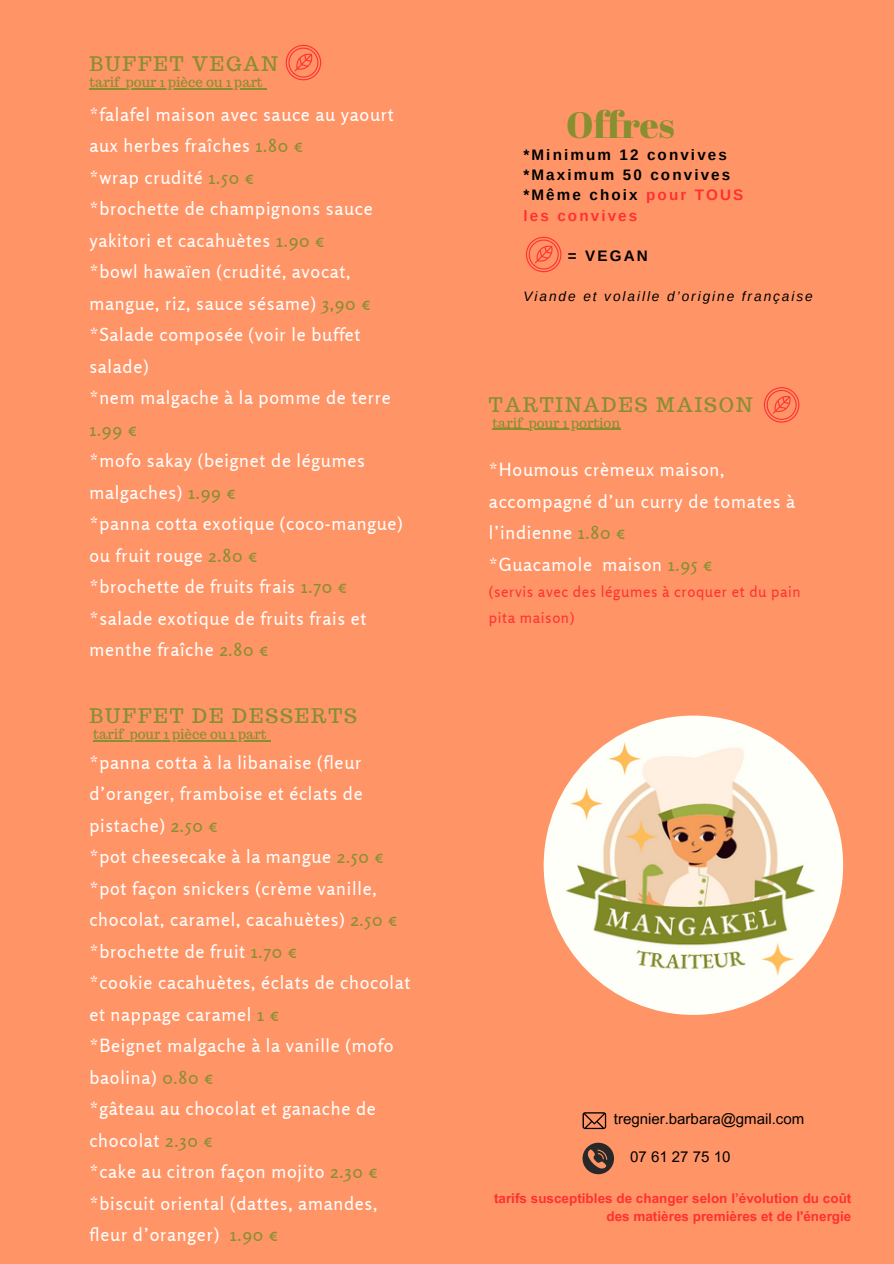
<style>
.page{position:relative;width:894px;height:1264px;background:#fff}
.page>*{position:absolute;margin:0;border:0;box-sizing:border-box;transform-origin:0 0}
.t1{font:36.6px "Abril Fatface";color:#878f30}
.t2{font:19.65px "Trocchi";letter-spacing:.1em;color:#878f30}
.t3{font:18.15px/31.5px "Rosario";letter-spacing:.04em;color:#fff}
.t4{font:700 15.15px/20.2px "Arimo";letter-spacing:.14em;color:#000}
.t5{font:15px/25.8px "Rosario";letter-spacing:.04em;color:#ff3131}
.t6{font:15px "Arial MT Pro";color:#000}
.t7{font:italic 13.65px "Arimo";letter-spacing:.14em;color:#000}
.t8{font:700 13.5px/18px "Arial MT Pro";color:#ff3131;text-align:right}
.t9{font:13.5px "Trocchi";color:#878f30}
.s1{color:#878f30}
.s2{color:#ff3131}
</style>
<div class="page">
<div style="left:0;top:0;width:893px;height:1263px;background:#ff9567"></div>
<svg style="left:582px;top:1112px;width:24px;height:17px"></svg>
<svg style="left:582px;top:1142px;width:32px;height:32px"></svg>
<img style="left:543px;top:715px;width:299px;height:299px;border-radius:50%">
<hr style="left:89px;top:88px;width:30px;height:2px;background:#878f30">
<svg style="left:119px;top:88px;width:7px;height:2px"></svg>
<hr style="left:126px;top:88px;width:137px;height:2px;background:#878f30">
<svg style="left:285px;top:45px;width:36px;height:35px"></svg>
<hr style="left:93px;top:740px;width:30px;height:1px;background:#878f30">
<hr style="left:130px;top:740px;width:137px;height:1px;background:#878f30">
<hr style="left:492px;top:428px;width:30px;height:2px;background:#878f30">
<svg style="left:522px;top:428px;width:6px;height:2px"></svg>
<hr style="left:528px;top:428px;width:92px;height:2px;background:#878f30">
<svg style="left:764px;top:387px;width:35px;height:35px"></svg>
<svg style="left:526px;top:237px;width:35px;height:35px"></svg>
<h3 class="t2" style="left:89px;top:51px;width:190px">BUFFET VEGAN</h3>
<h2 class="t3" style="left:89px;top:98px;width:315px">*falafel maison avec sauce au yaourt aux herbes fraîches <span class="s1">1.80 €<br></span>*wrap crudité <span class="s1">1.50 €<br></span>*brochette de champignons sauce yakitori et cacahuètes <span class="s1">1.90 €<br></span>*bowl hawaïen (crudité, avocat, mangue, riz, sauce sésame) <span class="s1">3,90 € </span>*Salade composée (voir le buffet salade)<br>*nem malgache à la pomme de terre<br><span class="s1">1.99 €<br></span>*mofo sakay (beignet de légumes malgaches) <span class="s1">1.99 €<br></span>*panna cotta exotique (coco-mangue) ou fruit rouge <span class="s1">2.80 €<br></span>*brochette de fruits frais <span class="s1">1.70 € </span>*salade exotique de fruits frais et menthe fraîche <span class="s1">2.80 €</span></h2>
<p class="t9" style="left:89px;top:74px;width:32px">tarif</p>
<h3 class="t9" style="left:126px;top:74px;width:138px">pour 1 pièce ou 1 part</h3>
<h5 class="t2" style="left:89px;top:703px;width:269px">BUFFET DE DESSERTS</h5>
<h4 class="t9" style="left:93px;top:725px;width:32px">tarif</h4>
<h6 class="t9" style="left:130px;top:725px;width:138px">pour 1 pièce ou 1 part</h6>
<h1 class="t3" style="left:89px;top:746px;width:322px">*panna cotta à la libanaise (fleur d’oranger, framboise et éclats de pistache) <span class="s1">2.50 €<br></span>*pot cheesecake à la mangue <span class="s1">2.50 € </span>*pot façon snickers (crème vanille, chocolat, caramel, cacahuètes) <span class="s1">2.50 € </span>*brochette de fruit <span class="s1">1.70 €<br></span>*cookie cacahuètes, éclats de chocolat et nappage caramel <span class="s1">1 €<br></span>*Beignet malgache à la vanille (mofo baolina) <span class="s1">0.80 €<br></span>*gâteau au chocolat et ganache de chocolat <span class="s1">2.30 €<br></span>*cake au citron façon mojito <span class="s1">2.30 € </span>*biscuit oriental (dattes, amandes, fleur d’oranger) <span class="s1">1.90 €</span></h1>
<h6 class="t1" style="left:566px;top:99px;width:110px">Offres</h6>
<h3 class="t4" style="left:523px;top:144px;width:221px">*Minimum 12 convives *Maximum 50 convives *Même choix <span class="s2">pour TOUS les convives</span></h3>
<p class="t4" style="left:567px;top:246px;width:81px">= VEGAN</p>
<p class="t7" style="left:523px;top:288px;width:291px">Viande et volaille d’origine française</p>
<p class="t2" style="left:489px;top:391px;width:265px">TARTINADES MAISON</p>
<h2 class="t9" style="left:492px;top:414px;width:32px">tarif</h2>
<p class="t9" style="left:528px;top:414px;width:93px">pour 1 portion</p>
<p class="t3" style="left:489px;top:454px;width:307px">*Houmous crèmeux maison, accompagné d’un curry de tomates à l’indienne <span class="s1">1.80 €<br></span>*Guacamole maison <span class="s1">1.95 €</span></p>
<p class="t5" style="left:489px;top:578px;width:313px">(servis avec des légumes à croquer et du pain pita maison)</p>
<p class="t6" style="left:613px;top:1113px;width:192px">tregnier.barbara@gmail.com</p>
<h2 class="t6" style="left:630px;top:1150px;width:102px">07 61 27 75 10</h2>
<p class="t8" style="left:494px;top:1191px;width:359px">tarifs susceptibles de changer selon l’évolution du coût des matières premières et de l'énergie</p>
</div>
